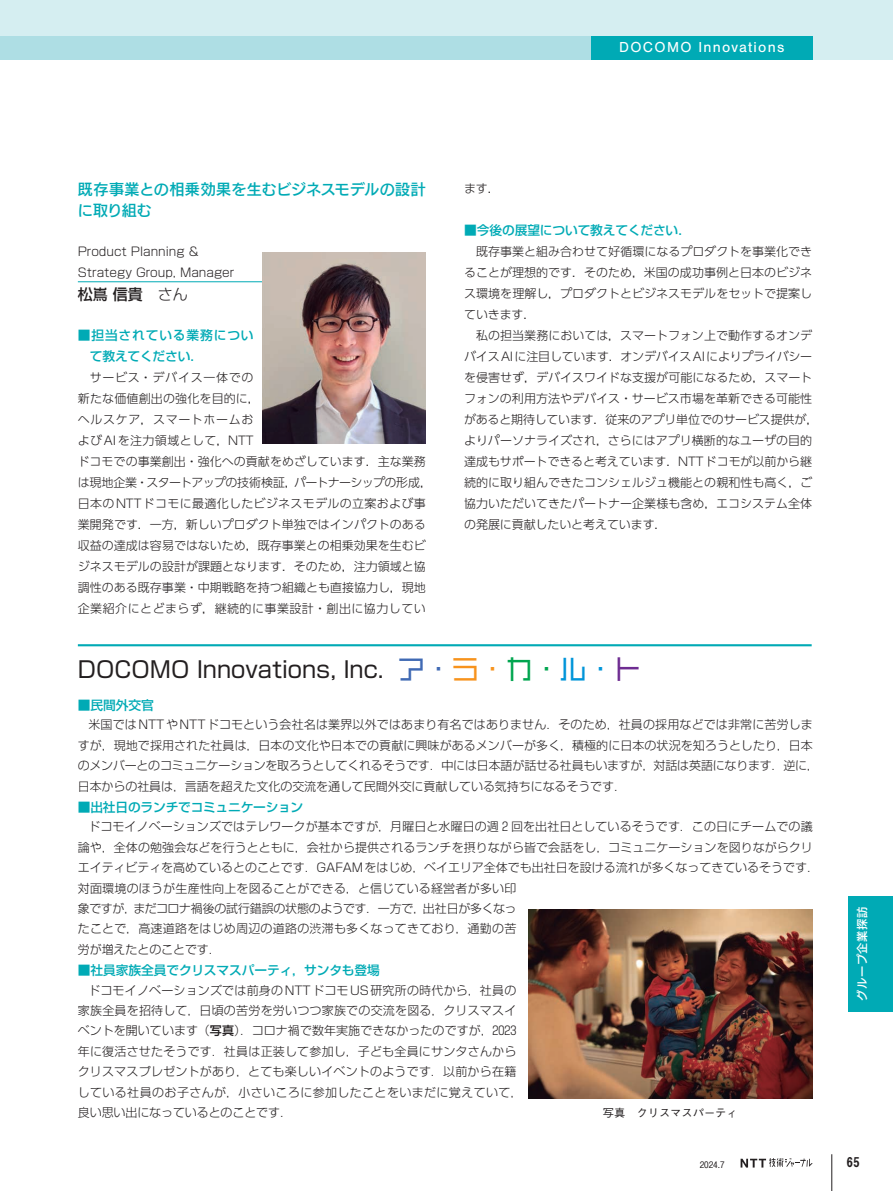
<style>
.page{position:relative;width:893px;height:1191px;background:#fff}
.page>*{position:absolute;margin:0;border:0;box-sizing:border-box;transform-origin:0 0}
.t1{font:22.5px "Shin Go Pro";color:#231f20}
.t2{font:15px/21px "New Rodin Pro DB";letter-spacing:.01em;color:#00aab5}
.t3{font:15px "Nimbus San";letter-spacing:.085em;color:#fff}
.t4{font:500 15px "Shin Go Pr 6";color:#231f20}
.t5{font:13.5px "Midashi Go Pro MB31";color:#231f20}
.t6{font:500 12.75px "Shin Go Pr 6";letter-spacing:-.01em;color:#00aab5}
.t7{font:500 12.75px/21px "Shin Go Pr 6";letter-spacing:.065em;color:#00aab5}
.t8{font:300 12px/20.4px "Shin Go Pr 6";letter-spacing:.005em;color:#231f20}
.t9{font:300 12px/21px "UD Shin Go Pr 6";color:#231f20}
.t10{font:500 11.25px "Gothic BBB Pr 6";color:#231f20}
.t11{font:11.25px "New Rodin Pro DB";letter-spacing:.06em;color:#fff}
.t12{font:500 9px "Gothic BBB Pro";color:#231f20}
.s1{font-weight:300}
.s2{font-family:"VDL Line G Regular";font-size:27px;color:#406ab4}
.s3{font-family:"VDL Line G Regular";font-size:27px;color:#f7931d}
.s4{font-family:"VDL Line G Regular";font-size:27px;color:#00a54f}
.s5{font-family:"VDL Line G Regular";font-size:27px;color:#0095d9}
.s6{font-family:"VDL Line G Regular";font-size:27px;color:#6e2c91}
.s7{font-weight:500}
</style>
<div class="page">
<svg style="left:741px;top:1158px;width:72px;height:9px"></svg>
<hr style="left:831px;top:1154px;width:1px;height:37px;background:#231f20">
<div style="left:848px;top:896px;width:45px;height:116px;background:#00aab5"></div>
<div style="left:0;top:0;width:893px;height:60px;background:#d5eef1"></div>
<div style="left:0;top:36px;width:812px;height:24px;background:#aedee4"></div>
<div style="left:591px;top:36px;width:221px;height:24px;background:#00aab5"></div>
<hr style="left:78px;top:644px;width:734px;height:2px;background:#00aab5">
<hr style="left:78px;top:281px;width:348px;height:1px;background:#00aab5">
<img style="left:262px;top:252px;width:164px;height:191px">
<img style="left:528px;top:909px;width:284px;height:189px">
<p class="t3" style="left:619px;top:39px;width:167px">DOCOMO Innovations</p>
<p class="t2" style="left:78px;top:178px;width:350px">既存事業との相乗効果を生むビジネスモデルの設計に取り組む</p>
<p class="t8" style="left:78px;top:239px;width:158px;line-height:21px">Product Planning &amp;<br>Strategy Group, Manager</p>
<p class="t4" style="left:78px;top:282px;width:111px">松嶌 信貴<span class="s1">　さん</span></p>
<p class="t7" style="left:90px;top:324px;width:165px;text-indent:-12px">■担当されている業務について教えてください．</p>
<p class="t9" style="left:78px;top:366px;width:356px;text-indent:12px">サービス・デバイス一体での<br>新たな価値創出の強化を目的に，<br>ヘルスケア，スマートホームお<br>よびAIを注力領域として，NTT<br>ドコモでの事業創出・強化への貢献をめざしています．主な業務は現地企業・スタートアップの技術検証，パートナーシップの形成，日本のNTTドコモに最適化したビジネスモデルの立案および事業開発です．一方，新しいプロダクト単独ではインパクトのある収益の達成は容易ではないため，既存事業との相乗効果を生むビジネスモデルの設計が課題となります．そのため，注力領域と協調性のある既存事業・中期戦略を持つ組織とも直接協力し，現地企業紹介にとどまらず，継続的に事業設計・創出に協力してい</p>
<p class="t9" style="left:464px;top:177px;width:37px">ます．</p>
<p class="t6" style="left:464px;top:220px;width:228px">■今後の展望について教えてください．</p>
<p class="t9" style="left:464px;top:240px;width:350px;text-align:justify;text-indent:12px">既存事業と組み合わせて好循環になるプロダクトを事業化できることが理想的です．そのため，米国の成功事例と日本のビジネス環境を理解し，プロダクトとビジネスモデルをセットで提案していきます．</p>
<p class="t9" style="left:464px;top:324px;width:356px;text-indent:12px">私の担当業務においては，スマートフォン上で動作するオンデバイスAIに注目しています．オンデバイスAIによりプライバシーを侵害せず，デバイスワイドな支援が可能になるため，スマートフォンの利用方法やデバイス・サービス市場を革新できる可能性があると期待しています．従来のアプリ単位でのサービス提供が，よりパーソナライズされ，さらにはアプリ横断的なユーザの目的達成もサポートできると考えています．NTTドコモが以前から継続的に取り組んできたコンシェルジュ機能との親和性も高く，ご協力いただいてきたパートナー企業様も含め，エコシステム全体の発展に貢献したいと考えています．</p>
<h1 class="t1" style="left:78px;top:650px;width:564px">DOCOMO Innovations, Inc. <span class="s2">ア･</span><span class="s3">ラ･</span><span class="s4">カ･</span><span class="s5">ル･</span><span class="s6">ト</span></h1>
<p class="t6" style="left:78px;top:694px;width:78px">■民間外交官</p>
<p class="t8" style="left:78px;top:713px;width:743px;text-indent:11px">米国ではNTTやNTTドコモという会社名は業界以外ではあまり有名ではありません．そのため，社員の採用などでは非常に苦労しますが，現地で採用された社員は，日本の文化や日本での貢献に興味があるメンバーが多く，積極的に日本の状況を知ろうとしたり，日本のメンバーとのコミュニケーションを取ろうとしてくれるそうです．中には日本語が話せる社員もいますが，対話は英語になります．逆に，日本からの社員は，言語を超えた文化の交流を通して民間外交に貢献している気持ちになるそうです．</p>
<p class="t6" style="left:78px;top:796px;width:227px">■出社日のランチでコミュニケーション</p>
<p class="t8" style="left:78px;top:815px;width:743px;text-indent:10px">ドコモイノベーションズではテレワークが基本ですが，月曜日と水曜日の週 2 回を出社日としているそうです．この日にチームでの議論や，全体の勉強会などを行うとともに，会社から提供されるランチを摂りながら皆で会話をし，コミュニケーションを図りながらクリエイティビティを高めているとのことです．GAFAMをはじめ，ベイエリア全体でも出社日を設ける流れが多くなってきているそうです．対面環境のほうが生産性向上を図ることができる，と信じている経営者が多い印<br>象ですが，まだコロナ禍後の試行錯誤の状態のようです．一方で，出社日が多くなっ<br>たことで，高速道路をはじめ周辺の道路の渋滞も多くなってきており，通勤の苦<br>労が増えたとのことです．</p>
<p class="t6" style="left:78px;top:959px;width:304px">■社員家族全員でクリスマスパーティ，サンタも登場</p>
<p class="t8" style="left:78px;top:978px;width:446px;text-indent:11px">ドコモイノベーションズでは前身のNTTドコモUS研究所の時代から，社員の家族全員を招待して，日頃の苦労を労いつつ家族での交流を図る，クリスマスイベントを開いています（<span class="s7">写真</span>）．コロナ禍で数年実施できなかったのですが，2023年に復活させたそうです．社員は正装して参加し，子ども全員にサンタさんからクリスマスプレゼントがあり，とても楽しいイベントのようです．以前から在籍している社員のお子さんが，小さいころに参加したことをいまだに覚えていて，良い思い出になっているとのことです．</p>
<p class="t10" style="left:603px;top:1103px;width:136px">写真　クリスマスパーティ</p>
<p class="t11" style="left:852px;top:1001px;width:96px;rotate:-90deg">グループ企業探訪</p>
<p class="t12" style="left:700px;top:1157px;width:26px">2024.7</p>
<p class="t5" style="left:846px;top:1151px;width:15px">65</p>
</div>
